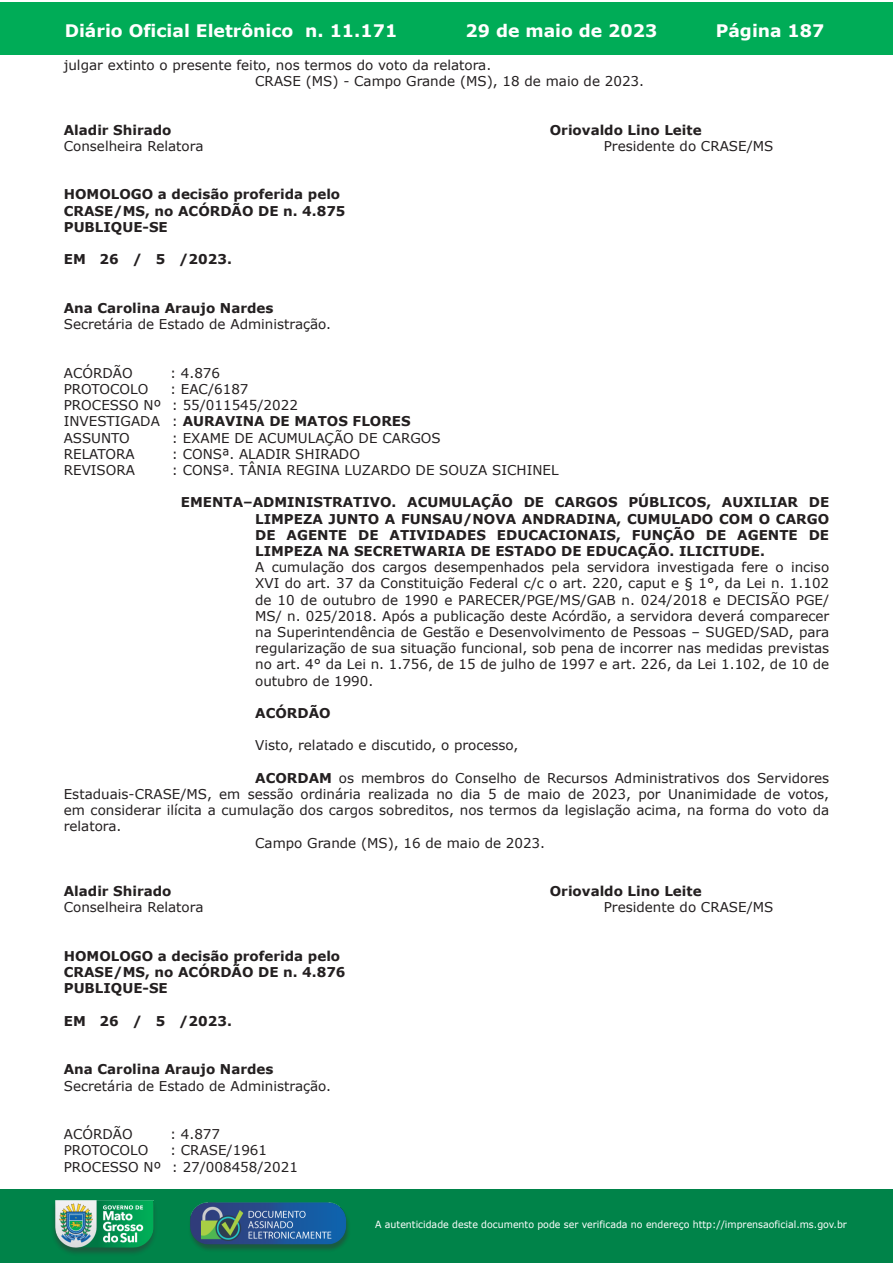
<style>
.page{position:relative;width:893px;height:1263px;background:#fff}
.page>*{position:absolute;margin:0;border:0;box-sizing:border-box;transform-origin:0 0}
.t1{font:700 17.25px "Verdana";color:#fff}
.t2{font:13.5px/16.2px "Verdana";color:#231f20}
.t3{font:700 13.5px/16.2px "Verdana";color:#231f20}
.t4{font:9.9px "Verdana";color:#fff;scale:.95 1}
.s1{font-weight:700}
</style>
<div class="page">
<div style="left:0;top:2px;width:893px;height:53px;background:#00ac57"></div>
<div style="left:1px;top:1189px;width:892px;height:74px;background:#008349"></div>
<img style="left:49px;top:1198px;width:111px;height:61px">
<img style="left:185px;top:1201px;width:168px;height:54px">
<p class="t1" style="left:65px;top:18px;width:334px">Diário Oficial Eletrônico n. 11.171</p>
<p class="t1" style="left:466px;top:18px;width:193px">29 de maio de 2023</p>
<p class="t1" style="left:716px;top:18px;width:110px">Página 187</p>
<p class="t2" style="left:255px;top:57px;width:390px;text-indent:-191px">julgar extinto o presente feito, nos termos do voto da relatora.<br>CRASE (MS) - Campo Grande (MS), 18 de maio de 2023.</p>
<p class="t3" style="left:64px;top:121px;width:109px">Aladir Shirado</p>
<p class="t3" style="left:550px;top:121px;width:153px">Oriovaldo Lino Leite</p>
<p class="t2" style="left:64px;top:138px;width:141px">Conselheira Relatora</p>
<p class="t2" style="left:604px;top:138px;width:171px">Presidente do CRASE/MS</p>
<p class="t3" style="left:64px;top:186px;width:283px">HOMOLOGO a decisão proferida pelo<br>CRASE/MS, no ACÓRDÃO DE n. 4.875<br>PUBLIQUE-SE</p>
<p class="t3" style="left:64px;top:251px;width:170px">EM 26 / 5 /2023.</p>
<p class="t3" style="left:64px;top:300px;width:211px">Ana Carolina Araujo Nardes</p>
<p class="t2" style="left:64px;top:316px;width:269px">Secretária de Estado de Administração.</p>
<p class="t2" style="left:64px;top:365px;width:70px">ACÓRDÃO</p>
<p class="t2" style="left:170px;top:365px;width:52px">: 4.876</p>
<p class="t2" style="left:64px;top:381px;width:86px">PROTOCOLO</p>
<p class="t2" style="left:64px;top:381px;width:348px;text-indent:106px">: EAC/6187<br>PROCESSO Nº : 55/011545/2022<br>INVESTIGADA : <span class="s1">AURAVINA DE MATOS FLORES<br></span>ASSUNTO</p>
<p class="t2" style="left:172px;top:429px;width:270px">: EXAME DE ACUMULAÇÃO DE CARGOS</p>
<p class="t2" style="left:64px;top:446px;width:73px">RELATORA</p>
<p class="t2" style="left:172px;top:446px;width:190px">: CONSª. ALADIR SHIRADO</p>
<p class="t2" style="left:64px;top:462px;width:73px">REVISORA</p>
<p class="t2" style="left:172px;top:462px;width:388px">: CONSª. TÂNIA REGINA LUZARDO DE SOUZA SICHINEL</p>
<p class="t3" style="left:255px;top:494px;width:575px;text-align:justify;text-indent:-74px">EMENTA–ADMINISTRATIVO. ACUMULAÇÃO DE CARGOS PÚBLICOS, AUXILIAR DE LIMPEZA JUNTO A FUNSAU/NOVA ANDRADINA, CUMULADO COM O CARGO DE AGENTE DE ATIVIDADES EDUCACIONAIS, FUNÇÃO DE AGENTE DE LIMPEZA NA SECRETWARIA DE ESTADO DE EDUCAÇÃO. ILICITUDE.</p>
<p class="t2" style="left:255px;top:559px;width:575px;text-align:justify">A cumulação dos cargos desempenhados pela servidora investigada fere o inciso XVI do art. 37 da Constituição Federal c/c o art. 220, caput e § 1°, da Lei n. 1.102 de 10 de outubro de 1990 e PARECER/PGE/MS/GAB n. 024/2018 e DECISÃO PGE/ MS/ n. 025/2018. Após a publicação deste Acórdão, a servidora deverá comparecer na Superintendência de Gestão e Desenvolvimento de Pessoas – SUGED/SAD, para regularização de sua situação funcional, sob pena de incorrer nas medidas previstas no art. 4° da Lei n. 1.756, de 15 de julho de 1997 e art. 226, da Lei 1.102, de 10 de outubro de 1990.</p>
<p class="t3" style="left:255px;top:705px;width:77px">ACÓRDÃO</p>
<p class="t2" style="left:255px;top:737px;width:265px">Visto, relatado e discutido, o processo,</p>
<p class="t2" style="left:255px;top:770px;width:575px"><span class="s1">ACORDAM</span> os membros do Conselho de Recursos Administrativos dos Servidores</p>
<p class="t2" style="left:64px;top:786px;width:767px">Estaduais-CRASE/MS, em sessão ordinária realizada no dia 5 de maio de 2023, por Unanimidade de votos,</p>
<p class="t2" style="left:64px;top:802px;width:767px">em considerar ilícita a cumulação dos cargos sobreditos, nos termos da legislação acima, na forma do voto da</p>
<p class="t2" style="left:64px;top:818px;width:59px">relatora.</p>
<p class="t2" style="left:255px;top:834px;width:291px">Campo Grande (MS), 16 de maio de 2023.</p>
<p class="t3" style="left:64px;top:883px;width:109px">Aladir Shirado</p>
<p class="t3" style="left:550px;top:883px;width:153px">Oriovaldo Lino Leite</p>
<p class="t2" style="left:64px;top:899px;width:141px">Conselheira Relatora</p>
<p class="t2" style="left:604px;top:899px;width:171px">Presidente do CRASE/MS</p>
<p class="t3" style="left:64px;top:948px;width:283px">HOMOLOGO a decisão proferida pelo<br>CRASE/MS, no ACÓRDÃO DE n. 4.876<br>PUBLIQUE-SE</p>
<p class="t3" style="left:64px;top:1012px;width:170px">EM 26 / 5 /2023.</p>
<p class="t3" style="left:64px;top:1061px;width:211px">Ana Carolina Araujo Nardes</p>
<p class="t2" style="left:64px;top:1077px;width:269px">Secretária de Estado de Administração.</p>
<p class="t2" style="left:64px;top:1126px;width:70px">ACÓRDÃO</p>
<p class="t2" style="left:170px;top:1126px;width:52px">: 4.877</p>
<p class="t2" style="left:64px;top:1142px;width:86px">PROTOCOLO</p>
<p class="t2" style="left:64px;top:1142px;width:236px;text-indent:106px">: CRASE/1961<br>PROCESSO Nº : 27/008458/2021</p>
<p class="t4" style="left:375px;top:1218px;width:498px">A autenticidade deste documento pode ser verificada no endereço http://imprensaoficial.ms.gov.br</p>
</div>
